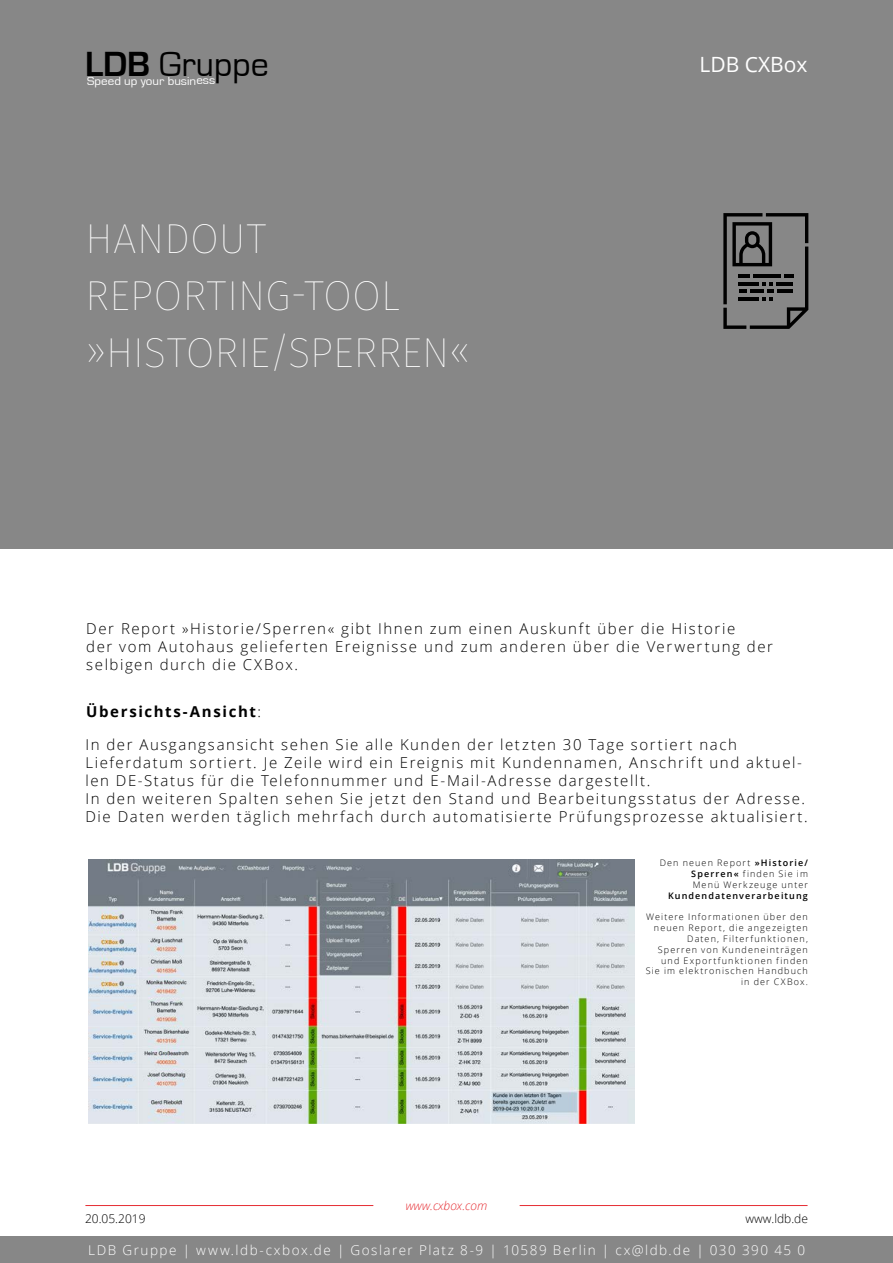
<style>
.page{position:relative;width:893px;height:1263px;background:#fff}
.page>*{position:absolute;margin:0;border:0;box-sizing:border-box;transform-origin:0 0}
.t1{font:100 42px/57px "Fira Sans";letter-spacing:-.005em;color:#fff}
.t2{font:36px "Eurostile";color:#000}
.t3{font:21px "Open Sans";color:#fff}
.t4{font:300 15px/18px "Open Sans";letter-spacing:.105em;color:#000}
.t5{font:700 15px "Open Sans";letter-spacing:.11em;color:#000}
.t6{font:300 13.5px "Open Sans";letter-spacing:.11em;color:#fff}
.t7{font:300 12px "Open Sans";color:#000}
.t8{font:12px "Eurostile";color:#fff;scale:1.09 1}
.t9{font:italic 300 12px "Open Sans";color:#e62d33}
.t10{font:300 9px/10.8px "Open Sans";letter-spacing:.125em;color:#000;text-align:justify}
.t11{font:600 9px "Open Sans";letter-spacing:.125em;color:#000}
.s1{font-weight:700}
.s2{font-weight:300}
.s3{font-weight:600}
</style>
<div class="page">
<div style="left:0;top:0;width:893px;height:549px;background:#878787"></div>
<div style="left:0;top:1236px;width:893px;height:27px;background:#878787"></div>
<svg style="left:723px;top:213px;width:85px;height:116px"></svg>
<hr style="left:85px;top:1205px;width:288px;height:1px;background:#e62d33">
<hr style="left:520px;top:1205px;width:287px;height:1px;background:#e62d33">
<img style="left:89px;top:859px;width:546px;height:265px">
<h2 class="t2" style="left:85px;top:45px;width:185px"><span class="s1">LDB</span> Gruppe</h2>
<h3 class="t3" style="left:700px;top:50px;width:109px">LDB CXBox</h3>
<p class="t8" style="left:87px;top:76px;width:119px;rotate:-1deg">Speed up your business</p>
<h1 class="t1" style="left:85px;top:210px;width:387px">HANDOUT<br>REPORTING-TOOL »HISTORIE/SPERREN«</h1>
<p class="t4" style="left:86px;top:619px;width:688px">Der Report »Historie/Sperren« gibt Ihnen zum einen Auskunft über die Historie<br>der vom Autohaus gelieferten Ereignisse und zum anderen über die Verwertung der selbigen durch die CXBox.</p>
<p class="t5" style="left:86px;top:701px;width:176px">Übersichts-Ansicht<span class="s2">:</span></p>
<p class="t4" style="left:85px;top:735px;width:724px">In der Ausgangsansicht sehen Sie alle Kunden der letzten 30 Tage sortiert nach Lieferdatum sortiert. Je Zeile wird ein Ereignis mit Kundennamen, Anschrift und aktuel&shy;len DE-Status für die Telefonnummer und E-Mail-Adresse dargestellt.<br>In den weiteren Spalten sehen Sie jetzt den Stand und Bearbeitungsstatus der Adresse.<br>Die Daten werden täglich mehrfach durch automatisierte Prüfungsprozesse aktualisiert.</p>
<p class="t10" style="left:691px;top:857px;width:118px;text-indent:-32px">Den neuen Report <span class="s3">»Historie/ Sperren«</span> finden Sie im Menü Werkzeuge unter</p>
<p class="t11" style="left:668px;top:889px;width:141px">Kundendatenverarbeitung</p>
<p class="t10" style="left:646px;top:911px;width:164px;text-align:right">Weitere Informationen über den neuen Report, die angezeigten<br>Daten, Filterfunktionen,<br>Sperren von Kundeneinträgen und Exportfunktionen finden<br>Sie im elektronischen Handbuch in der CXBox.</p>
<p class="t9" style="left:406px;top:1197px;width:83px">www.cxbox.com</p>
<p class="t7" style="left:85px;top:1210px;width:62px">20.05.2019</p>
<p class="t7" style="left:745px;top:1210px;width:64px">www.ldb.de</p>
<p class="t6" style="left:88px;top:1240px;width:718px">LDB Gruppe | www.ldb-cxbox.de | Goslarer Platz 8-9 | 10589 Berlin | cx@ldb.de | 030 390 45 0</p>
</div>
